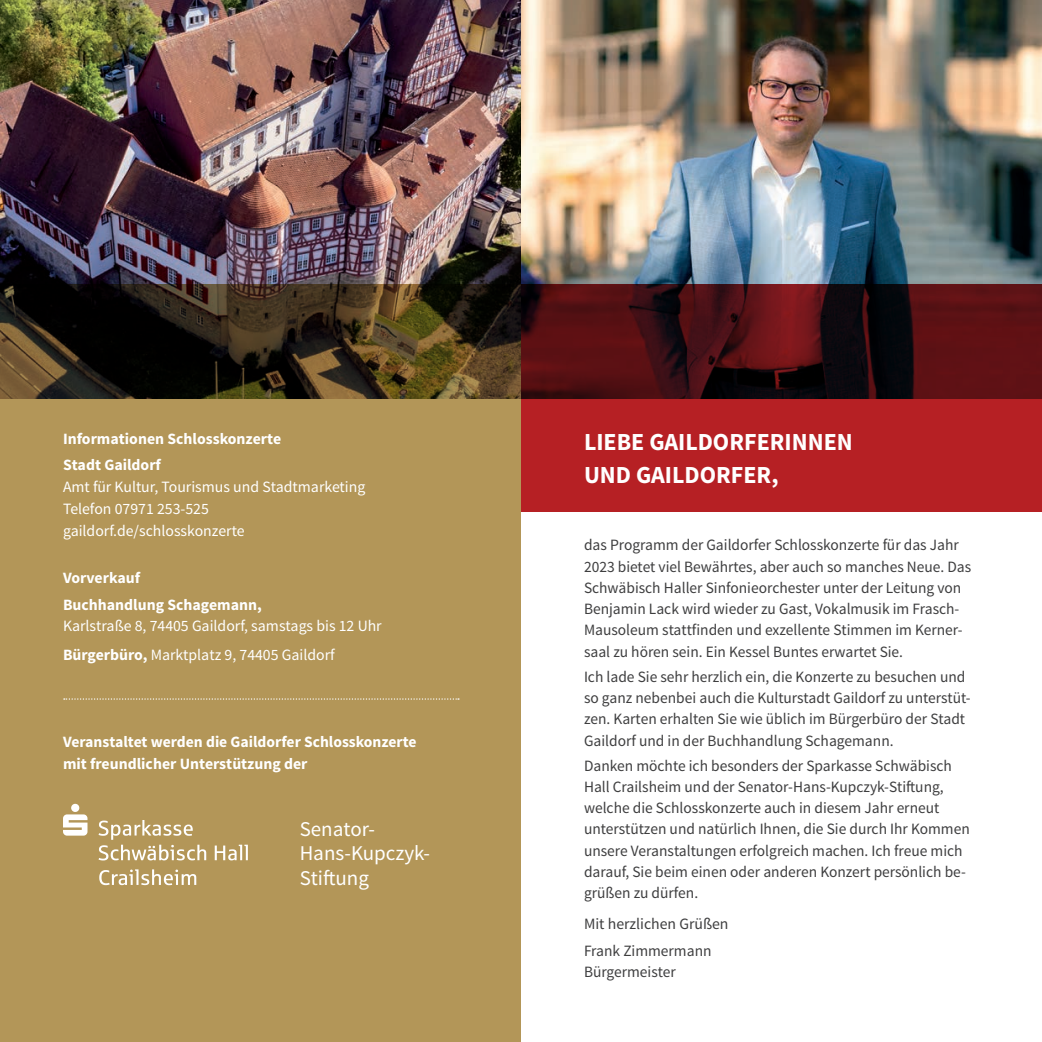
<style>
.page{position:relative;width:1042px;height:1042px;background:#fff}
.page>*{position:absolute;margin:0;border:0;box-sizing:border-box;transform-origin:0 0}
.t1{font:700 24.5px/33.2px "Source Sans Pro";color:#fff}
.t2{font:21px/24.7px "Source Sans Pro";color:#fff}
.t3{font:15.75px/21.3px "Source Sans Pro";color:#3e3e3f}
.t4{font:15.75px/21.9px "Source Sans Pro";color:#fff}
.t5{font:700 15.75px/26.8px "Source Sans Pro";color:#fff}
.s1{font-weight:700}
</style>
<div class="page">
<img style="left:0;top:0;width:1042px;height:284px">
<svg style="left:521px;top:284px;width:521px;height:228px;background:#7b161b"></svg>
<svg style="left:0;top:284px;width:521px;height:758px;background:#9f844d"></svg>
<svg style="left:64px;top:698px;width:395px;height:2px"></svg>
<svg style="left:63px;top:804px;width:24px;height:31px"></svg>
<svg style="left:99px;top:869px;width:97px;height:16px"></svg>
<svg style="left:99px;top:820px;width:149px;height:40px;background:#c1aa78"></svg>
<p class="t5" style="left:63px;top:425px;width:220px">Informationen Schlosskonzerte<br>Stadt Gaildorf</p>
<p class="t4" style="left:63px;top:476px;width:304px">Amt für Kultur, Tourismus und Stadtmarketing<br>Telefon 07971 253-525 gaildorf.de/schlosskonzerte</p>
<p class="t5" style="left:63px;top:565px;width:200px">Vorverkauf<br>Buchhandlung Schagemann,</p>
<p class="t4" style="left:63px;top:612px;width:320px;line-height:28px">Karlstraße 8, 74405 Gaildorf, samstags bis 12 Uhr<br><span class="s1">Bürgerbüro,</span> Marktplatz 9, 74405 Gaildorf</p>
<p class="t5" style="left:63px;top:731px;width:355px;line-height:22.8px">Veranstaltet werden die Gaildorfer Schlosskonzerte mit freundlicher Unterstützung der</p>
<h2 class="t2" style="left:300px;top:817px;width:132px">Senator-<br>Hans-Kupczyk-<br>Stiftung</h2>
<h1 class="t1" style="left:584px;top:426px;width:270px">LIEBE GAILDORFERINNEN<br>UND GAILDORFER,</h1>
<p class="t3" style="left:584px;top:535px;width:389px">das Programm der Gaildorfer Schlosskonzerte für das Jahr 2023 bietet viel Bewährtes, aber auch so manches Neue. Das Schwäbisch Haller Sinfonieorchester unter der Leitung von Benjamin Lack wird wieder zu Gast, Vokalmusik im Frasch-Mausoleum stattfinden und exzellente Stimmen im Kerner&shy;saal zu hören sein. Ein Kessel Buntes erwartet Sie.</p>
<p class="t3" style="left:584px;top:666px;width:388px">Ich lade Sie sehr herzlich ein, die Konzerte zu besuchen und so ganz nebenbei auch die Kulturstadt Gaildorf zu unterstüt&shy;zen. Karten erhalten Sie wie üblich im Bürgerbüro der Stadt Gaildorf und in der Buchhandlung Schagemann.</p>
<p class="t3" style="left:584px;top:755px;width:387px">Danken möchte ich besonders der Sparkasse Schwäbisch Hall Crailsheim und der Senator-Hans-Kupczyk-Stiftung, welche die Schlosskonzerte auch in diesem Jahr erneut unterstützen und natürlich Ihnen, die Sie durch Ihr Kommen unsere Veranstaltungen erfolgreich machen. Ich freue mich darauf, Sie beim einen oder anderen Konzert persönlich be&shy;grüßen zu dürfen.</p>
<p class="t3" style="left:584px;top:911px;width:146px;line-height:26.2px">Mit herzlichen Grüßen<br>Frank Zimmermann</p>
<p class="t3" style="left:584px;top:961px;width:93px">Bürgermeister</p>
</div>
